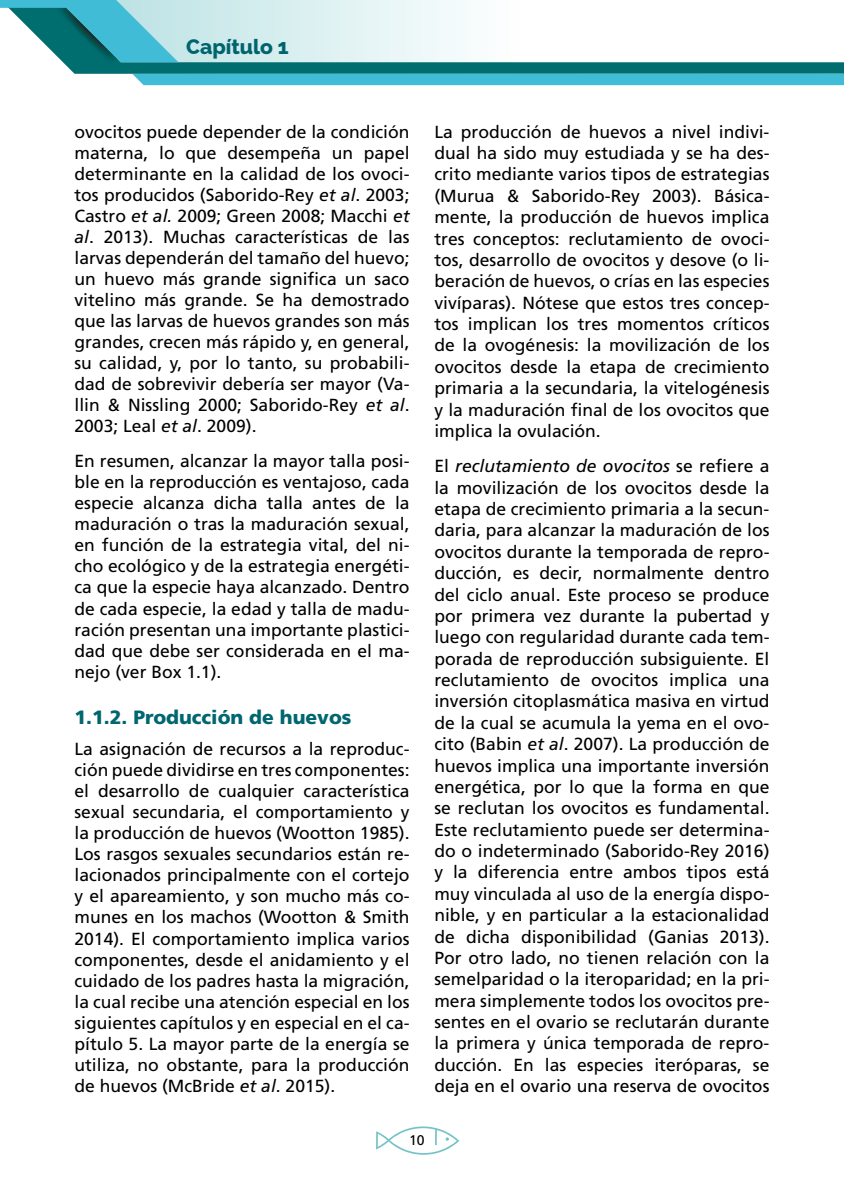
<style>
.page{position:relative;width:844px;height:1191px;background:#fff}
.page>*{position:absolute;margin:0;border:0;box-sizing:border-box;transform-origin:0 0}
.t1{font:800 21px "Raleway";color:#00646e}
.t2{font:900 19.25px "Frutiger";color:#00666f}
.t3{font:17.5px/21.3px "Frutiger";color:#000;text-align:justify}
.t4{font:14px "Frutiger";color:#000}
.s1{font-style:italic}
</style>
<div class="page">
<svg style="left:0;top:0;width:844px;height:85px"></svg>
<svg style="left:376px;top:1126px;width:83px;height:28px"></svg>
<p class="t1" style="left:186px;top:35px;width:104px">Capítulo 1</p>
<p class="t3" style="left:74px;top:121px;width:336px">ovocitos puede depender de la condición materna, lo que desempeña un papel determinante en la calidad de los ovoci&shy;tos producidos (Saborido-Rey <span class="s1">et al</span>. 2003; Castro <span class="s1">et al.</span> 2009; Green 2008; Macchi <span class="s1">et al</span>. 2013). Muchas características de las larvas dependerán del tamaño del huevo; un huevo más grande significa un saco vitelino más grande. Se ha demostrado que las larvas de huevos grandes son más grandes, crecen más rápido y, en general, su calidad, y, por lo tanto, su probabili&shy;dad de sobrevivir debería ser mayor (Va&shy;llin &amp; Nissling 2000; Saborido-Rey <span class="s1">et al</span>.<br>2003; Leal <span class="s1">et al</span>. 2009).</p>
<p class="t3" style="left:74px;top:450px;width:336px">En resumen, alcanzar la mayor talla posi&shy;ble en la reproducción es ventajoso, cada especie alcanza dicha talla antes de la maduración o tras la maduración sexual, en función de la estrategia vital, del ni&shy;cho ecológico y de la estrategia energéti&shy;ca que la especie haya alcanzado. Dentro de cada especie, la edad y talla de madu&shy;ración presentan una importante plastici&shy;dad que debe ser considerada en el ma&shy;nejo (ver Box 1.1).</p>
<p class="t2" style="left:74px;top:706px;width:278px">1.1.2. Producción de huevos</p>
<p class="t3" style="left:74px;top:738px;width:336px">La asignación de recursos a la reproduc&shy;ción puede dividirse en tres componentes: el desarrollo de cualquier característica sexual secundaria, el comportamiento y la producción de huevos (Wootton 1985).<br>Los rasgos sexuales secundarios están re&shy;lacionados principalmente con el cortejo y el apareamiento, y son mucho más co&shy;munes en los machos (Wootton &amp; Smith 2014). El comportamiento implica varios componentes, desde el anidamiento y el cuidado de los padres hasta la migración, la cual recibe una atención especial en los siguientes capítulos y en especial en el ca&shy;pítulo 5. La mayor parte de la energía se utiliza, no obstante, para la producción de huevos (McBride <span class="s1">et al</span>. 2015).</p>
<p class="t3" style="left:434px;top:121px;width:336px">La producción de huevos a nivel indivi&shy;dual ha sido muy estudiada y se ha des&shy;crito mediante varios tipos de estrategias (Murua &amp; Saborido-Rey 2003). Básica&shy;mente, la producción de huevos implica tres conceptos: reclutamiento de ovoci&shy;tos, desarrollo de ovocitos y desove (o li&shy;beración de huevos, o crías en las especies vivíparas). Nótese que estos tres concep&shy;tos implican los tres momentos críticos de la ovogénesis: la movilización de los ovocitos desde la etapa de crecimiento primaria a la secundaria, la vitelogénesis y la maduración final de los ovocitos que implica la ovulación.</p>
<p class="t3" style="left:434px;top:455px;width:336px">El <span class="s1">reclutamiento de ovocitos</span> se refiere a la movilización de los ovocitos desde la etapa de crecimiento primaria a la secun&shy;daria, para alcanzar la maduración de los ovocitos durante la temporada de repro&shy;ducción, es decir, normalmente dentro del ciclo anual. Este proceso se produce por primera vez durante la pubertad y luego con regularidad durante cada tem&shy;porada de reproducción subsiguiente. El reclutamiento de ovocitos implica una inversión citoplasmática masiva en virtud de la cual se acumula la yema en el ovo&shy;cito (Babin <span class="s1">et al</span>. 2007). La producción de huevos implica una importante inversión energética, por lo que la forma en que se reclutan los ovocitos es fundamental.<br>Este reclutamiento puede ser determina&shy;do o indeterminado (Saborido-Rey 2016) y la diferencia entre ambos tipos está muy vinculada al uso de la energía dispo&shy;nible, y en particular a la estacionalidad de dicha disponibilidad (Ganias 2013).<br>Por otro lado, no tienen relación con la semelparidad o la iteroparidad; en la pri&shy;mera simplemente todos los ovocitos pre&shy;sentes en el ovario se reclutarán durante la primera y única temporada de repro&shy;ducción. En las especies iteróparas, se deja en el ovario una reserva de ovocitos</p>
<p class="t4" style="left:409px;top:1132px;width:17px">10</p>
</div>
